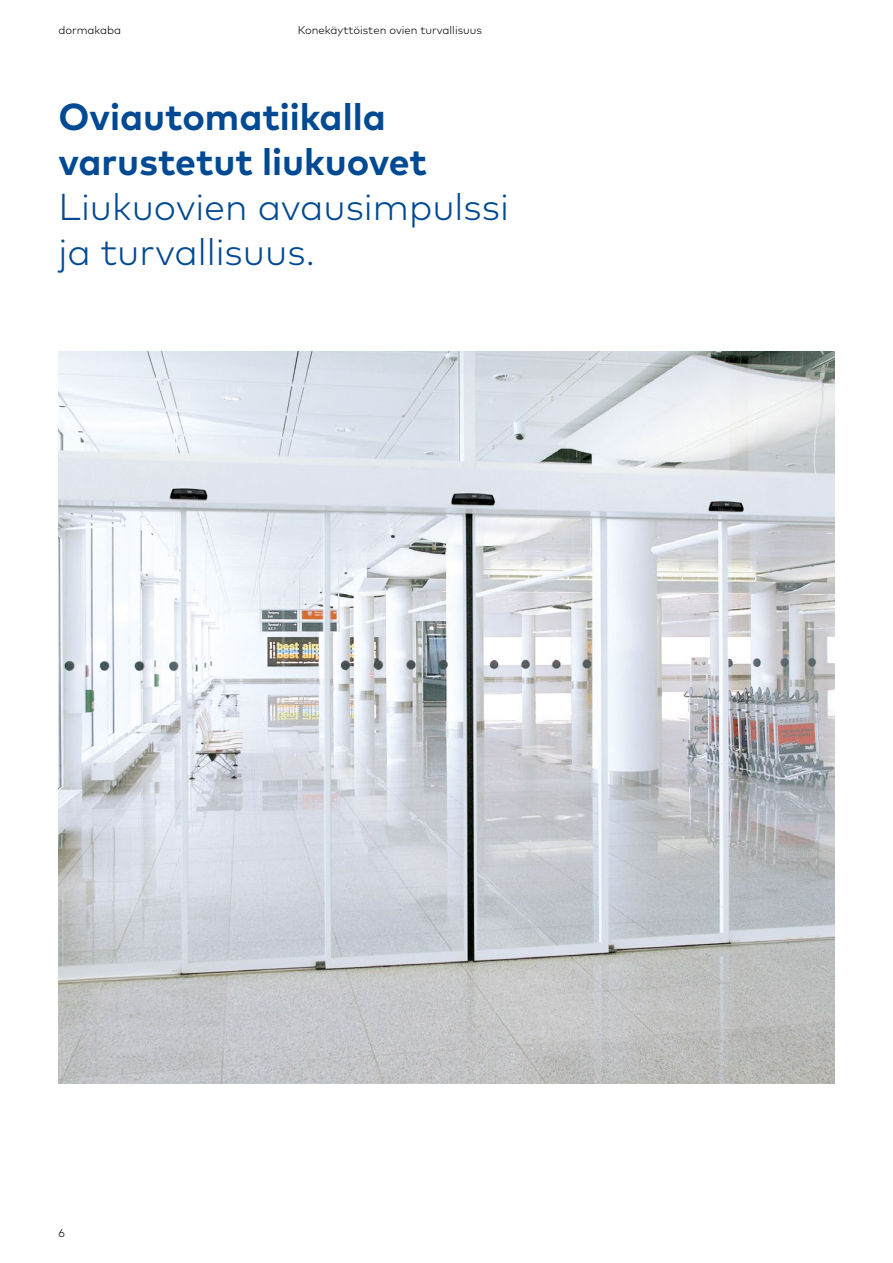
<style>
.page{position:relative;width:893px;height:1263px;background:#fff}
.page>*{position:absolute;margin:0;border:0;box-sizing:border-box;transform-origin:0 0}
.t1{font:300 37.5px/45px "Mark Pro";color:#004993}
.t2{font:700 37.5px/45px "Mark Pro";color:#004993}
.t3{font:300 11.25px "Mark Pro";color:#000}
</style>
<div class="page">
<img style="left:58px;top:351px;width:776px;height:732px">
<p class="t3" style="left:58px;top:21px;width:64px">dormakaba</p>
<p class="t3" style="left:298px;top:21px;width:186px">Konekäyttöisten ovien turvallisuus</p>
<h1 class="t2" style="left:58px;top:92px;width:370px">Oviautomatiikalla varustetut liukuovet</h1>
<h1 class="t1" style="left:58px;top:182px;width:452px">Liukuovien avausimpulssi ja turvallisuus.</h1>
<p class="t3" style="left:58px;top:1224px;width:8px">6</p>
</div>
